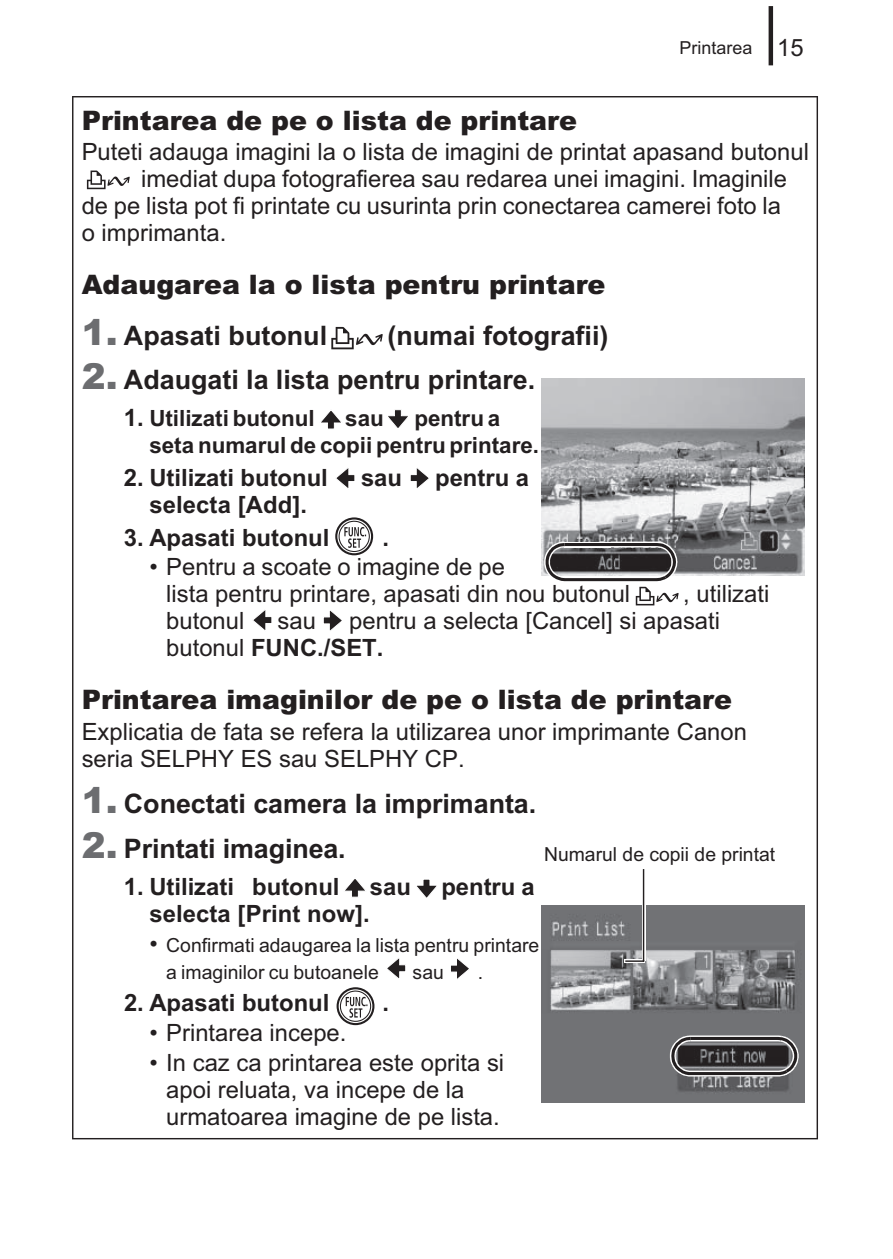
<style>
.page{position:relative;width:893px;height:1259px;background:#fff}
.page>*{position:absolute;margin:0;border:0;box-sizing:border-box;transform-origin:0 0}
.t1{font:700 27px "Arial";color:#231f20}
.t2{font:900 27px "Arial";color:#231f20}
.t3{font:23.7px/27px "Arial";color:#231f20}
.t4{font:700 23.7px "Arial";color:#231f20}
.t5{font:700 22.5px/27px "Arial";color:#231f20}
.t6{font:19.5px/27px "Arial";color:#231f20}
.t7{font:19.2px "Arial";color:#231f20}
.t8{font:18px "Arial";letter-spacing:.005em;color:#231f20}
.s1{font-size:23.7px}
.s2{font-weight:900;font-size:35.7px;color:#6c6d70}
.s3{font-weight:700}
</style>
<div class="page">
<hr style="left:769px;top:6px;width:4px;height:59px;background:#231f20">
<hr style="left:72px;top:97px;width:1px;height:1041px;background:#231f20">
<hr style="left:817px;top:97px;width:1px;height:1041px;background:#231f20">
<hr style="left:72px;top:96px;width:746px;height:1px;background:#231f20">
<hr style="left:72px;top:1138px;width:746px;height:1px;background:#231f20">
<svg style="left:87px;top:170px;width:43px;height:19px"></svg>
<svg style="left:331px;top:327px;width:52px;height:22px"></svg>
<img style="left:542px;top:379px;width:262px;height:196px">
<svg style="left:321px;top:411px;width:20px;height:18px"></svg>
<svg style="left:388px;top:409px;width:20px;height:19px"></svg>
<svg style="left:336px;top:468px;width:19px;height:20px"></svg>
<svg style="left:410px;top:468px;width:19px;height:20px"></svg>
<svg style="left:335px;top:517px;width:39px;height:39px"></svg>
<svg style="left:544px;top:541px;width:135px;height:64px"></svg>
<svg style="left:253px;top:610px;width:19px;height:20px"></svg>
<svg style="left:323px;top:610px;width:19px;height:21px"></svg>
<img style="left:542px;top:905px;width:262px;height:197px">
<svg style="left:670px;top:1035px;width:129px;height:41px;background:#605e60"></svg>
<hr style="left:625px;top:959px;width:20px;height:3px;background:#fff">
<hr style="left:642px;top:868px;width:3px;height:93px;background:#fff">
<svg style="left:625px;top:960px;width:19px;height:2px"></svg>
<hr style="left:643px;top:869px;width:1px;height:92px;background:#231f20">
<svg style="left:345px;top:879px;width:20px;height:19px"></svg>
<svg style="left:417px;top:879px;width:20px;height:19px"></svg>
<svg style="left:387px;top:958px;width:19px;height:21px"></svg>
<svg style="left:451px;top:958px;width:18px;height:21px"></svg>
<svg style="left:336px;top:987px;width:39px;height:39px"></svg>
<p class="t8" style="left:680px;top:42px;width:126px">Printarea <span class="s1">15</span></p>
<p class="t2" style="left:82px;top:110px;width:497px">Printarea de pe o lista de printare</p>
<p class="t3" style="left:82px;top:141px;width:729px">Puteti adauga imagini la o lista de imagini de printat apasand butonul</p>
<p class="t3" style="left:141px;top:168px;width:647px">imediat dupa fotografierea sau redarea unei imagini. Imaginile</p>
<p class="t3" style="left:82px;top:195px;width:701px">de pe lista pot fi printate cu usurinta prin conectarea camerei foto la</p>
<p class="t3" style="left:82px;top:221px;width:146px">o imprimanta.</p>
<p class="t2" style="left:82px;top:274px;width:525px">Adaugarea la o lista pentru printare</p>
<p class="t1" style="left:82px;top:325px;width:247px"><span class="s2">1.</span> Apasati butonul</p>
<p class="t1" style="left:387px;top:325px;width:223px">(numai fotografii)</p>
<p class="t1" style="left:82px;top:370px;width:455px"><span class="s2">2.</span> Adaugati la lista pentru printare.</p>
<p class="t5" style="left:124px;top:407px;width:192px"><span class="s1">1.</span> Utilizati butonul</p>
<p class="t5" style="left:345px;top:407px;width:40px">sau</p>
<p class="t5" style="left:149px;top:407px;width:391px;text-indent:265px">pentru a seta numarul de copii pentru printare.</p>
<p class="t4" style="left:124px;top:469px;width:205px">2. Utilizati butonul</p>
<p class="t4" style="left:361px;top:469px;width:43px">sau</p>
<p class="t4" style="left:435px;top:469px;width:95px">pentru a</p>
<p class="t4" style="left:149px;top:496px;width:159px">selecta [Add].</p>
<p class="t4" style="left:124px;top:528px;width:207px">3. Apasati butonul</p>
<p class="t4" style="left:382px;top:528px;width:8px">.</p>
<p class="t3" style="left:166px;top:556px;width:465px;text-indent:-17px">• Pentru a scoate o imagine de pe<br>lista pentru printare, apasati din nou butonul</p>
<p class="t3" style="left:683px;top:583px;width:88px">, utilizati</p>
<p class="t3" style="left:166px;top:610px;width:555px;text-indent:183px">pentru a selecta [Cancel] si apasati butonul <span class="s3">FUNC./SET.</span></p>
<p class="t2" style="left:82px;top:689px;width:652px">Printarea imaginilor de pe o lista de printare</p>
<p class="t3" style="left:82px;top:720px;width:667px">Explicatia de fata se refera la utilizarea unor imprimante Canon seria SELPHY ES sau SELPHY CP.</p>
<p class="t1" style="left:82px;top:794px;width:456px"><span class="s2">1.</span> Conectati camera la imprimanta.</p>
<p class="t1" style="left:82px;top:839px;width:266px"><span class="s2">2.</span> Printati imaginea.</p>
<p class="t4" style="left:124px;top:878px;width:217px">1. Utilizati butonul</p>
<p class="t4" style="left:370px;top:878px;width:43px">sau</p>
<p class="t4" style="left:441px;top:878px;width:95px">pentru a</p>
<p class="t4" style="left:149px;top:904px;width:222px">selecta [Print now].</p>
<p class="t6" style="left:166px;top:933px;width:375px;text-indent:-17px"><span class="s1">•</span> Confirmati adaugarea la lista pentru printare a imaginilor cu butoanele</p>
<p class="t3" style="left:166px;top:610px;width:80px">butonul</p>
<p class="t3" style="left:278px;top:610px;width:40px">sau</p>
<p class="t7" style="left:544px;top:847px;width:233px">Numarul de copii de printat</p>
<p class="t6" style="left:413px;top:960px;width:33px">sau</p>
<p class="t6" style="left:478px;top:960px;width:7px">.</p>
<p class="t4" style="left:124px;top:994px;width:207px">2. Apasati butonul</p>
<p class="t4" style="left:382px;top:994px;width:8px">.</p>
<p class="t3" style="left:149px;top:1021px;width:199px">• Printarea incepe.</p>
<p class="t3" style="left:166px;top:1051px;width:339px;text-indent:-17px">• In caz ca printarea este oprita si apoi reluata, va incepe de la urmatoarea imagine de pe lista.</p>
</div>
